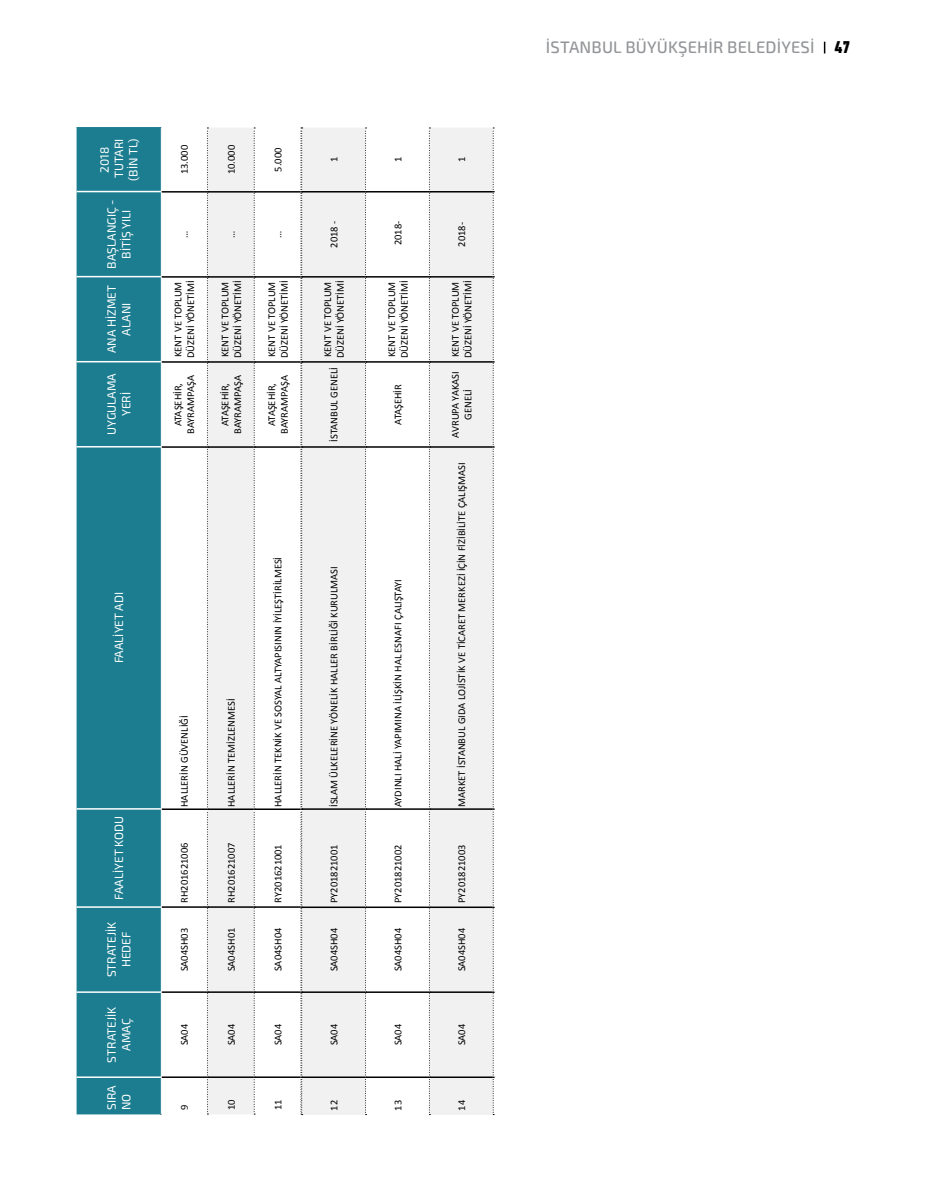
<style>
.page{position:relative;width:936px;height:1191px;background:#fff}
.page>*{position:absolute;margin:0;border:0;box-sizing:border-box;transform-origin:0 0}
.t1{font:500 16.65px "Exo 2.0";letter-spacing:.01em;color:#939598}
.t2{font:12px/14.4px "Exo 2.0";color:#fff;text-align:center}
.t3{font:10.5px/12.6px "Calibri";color:#000}
.s1{font-family:"PF Din Text Comp Pro X Black";font-weight:400;font-size:16.95px;color:#000}
</style>
<div class="page">
<svg style="left:823px;top:42px;width:2px;height:11px"></svg>
<div style="left:208px;top:128px;width:46px;height:986px;background:#f1f1f2"></div>
<hr style="left:161px;top:1076px;width:46px;height:2px;background:#000">
<hr style="left:161px;top:991px;width:46px;height:2px;background:#000">
<hr style="left:161px;top:906px;width:46px;height:1px;background:#000">
<hr style="left:161px;top:808px;width:46px;height:2px;background:#000">
<hr style="left:161px;top:446px;width:46px;height:2px;background:#000">
<hr style="left:161px;top:361px;width:46px;height:2px;background:#000">
<hr style="left:161px;top:276px;width:46px;height:2px;background:#000">
<hr style="left:208px;top:1076px;width:46px;height:2px;background:#000">
<hr style="left:208px;top:991px;width:46px;height:2px;background:#000">
<hr style="left:208px;top:906px;width:46px;height:1px;background:#000">
<hr style="left:208px;top:808px;width:46px;height:2px;background:#000">
<hr style="left:208px;top:446px;width:46px;height:2px;background:#000">
<hr style="left:208px;top:361px;width:46px;height:2px;background:#000">
<hr style="left:208px;top:276px;width:46px;height:2px;background:#000">
<hr style="left:254px;top:1076px;width:46px;height:2px;background:#000">
<hr style="left:254px;top:991px;width:46px;height:2px;background:#000">
<hr style="left:254px;top:906px;width:46px;height:1px;background:#000">
<hr style="left:254px;top:808px;width:46px;height:2px;background:#000">
<hr style="left:254px;top:446px;width:46px;height:2px;background:#000">
<hr style="left:254px;top:361px;width:46px;height:2px;background:#000">
<hr style="left:254px;top:276px;width:46px;height:2px;background:#000">
<hr style="left:161px;top:191px;width:46px;height:2px;background:#000">
<hr style="left:208px;top:191px;width:46px;height:2px;background:#000">
<hr style="left:254px;top:191px;width:46px;height:2px;background:#000">
<svg style="left:207px;top:128px;width:1px;height:986px"></svg>
<svg style="left:254px;top:128px;width:1px;height:986px"></svg>
<svg style="left:303px;top:128px;width:190px;height:987px;fill:#f1f1f2"></svg>
<hr style="left:302px;top:1076px;width:63px;height:2px;background:#000">
<hr style="left:302px;top:991px;width:63px;height:2px;background:#000">
<hr style="left:302px;top:906px;width:63px;height:2px;background:#000">
<hr style="left:302px;top:808px;width:63px;height:2px;background:#000">
<hr style="left:302px;top:446px;width:63px;height:2px;background:#000">
<hr style="left:302px;top:361px;width:63px;height:2px;background:#000">
<hr style="left:302px;top:276px;width:63px;height:1px;background:#000">
<hr style="left:366px;top:1076px;width:63px;height:2px;background:#000">
<hr style="left:366px;top:991px;width:63px;height:2px;background:#000">
<hr style="left:366px;top:906px;width:63px;height:2px;background:#000">
<hr style="left:366px;top:808px;width:63px;height:2px;background:#000">
<hr style="left:366px;top:446px;width:63px;height:2px;background:#000">
<hr style="left:366px;top:361px;width:63px;height:2px;background:#000">
<hr style="left:366px;top:276px;width:63px;height:1px;background:#000">
<hr style="left:429px;top:1076px;width:64px;height:2px;background:#000">
<hr style="left:429px;top:991px;width:64px;height:2px;background:#000">
<hr style="left:429px;top:906px;width:64px;height:2px;background:#000">
<hr style="left:429px;top:808px;width:64px;height:2px;background:#000">
<hr style="left:429px;top:446px;width:64px;height:2px;background:#000">
<hr style="left:429px;top:361px;width:64px;height:2px;background:#000">
<hr style="left:429px;top:276px;width:64px;height:1px;background:#000">
<hr style="left:302px;top:191px;width:63px;height:1px;background:#000">
<hr style="left:366px;top:191px;width:63px;height:1px;background:#000">
<hr style="left:429px;top:191px;width:64px;height:1px;background:#000">
<svg style="left:300px;top:128px;width:3px;height:987px"></svg>
<svg style="left:365px;top:128px;width:1px;height:987px"></svg>
<svg style="left:429px;top:128px;width:1px;height:987px"></svg>
<svg style="left:493px;top:128px;width:1px;height:987px"></svg>
<div style="left:77px;top:128px;width:84px;height:986px;background:#1b7d8f"></div>
<hr style="left:161px;top:1077px;width:1px;height:37px;background:#fff">
<hr style="left:161px;top:992px;width:1px;height:85px;background:#fff">
<hr style="left:161px;top:907px;width:1px;height:85px;background:#fff">
<hr style="left:161px;top:809px;width:1px;height:98px;background:#fff">
<hr style="left:161px;top:447px;width:1px;height:362px;background:#fff">
<hr style="left:161px;top:362px;width:1px;height:85px;background:#fff">
<hr style="left:161px;top:277px;width:1px;height:85px;background:#fff">
<hr style="left:161px;top:191px;width:1px;height:86px;background:#fff">
<hr style="left:77px;top:1076px;width:84px;height:2px;background:#fff">
<hr style="left:77px;top:991px;width:84px;height:2px;background:#fff">
<hr style="left:77px;top:906px;width:84px;height:1px;background:#fff">
<hr style="left:77px;top:808px;width:84px;height:1px;background:#fff">
<hr style="left:77px;top:446px;width:84px;height:1px;background:#fff">
<hr style="left:77px;top:361px;width:84px;height:1px;background:#fff">
<hr style="left:77px;top:276px;width:84px;height:1px;background:#fff">
<hr style="left:77px;top:127px;width:84px;height:1px;background:#1b7d8f">
<hr style="left:77px;top:191px;width:84px;height:1px;background:#fff">
<p class="t2" style="left:98px;top:181px;width:44px;rotate:-90deg">2018<br>TUTARI (BİN TL)</p>
<p class="t2" style="left:105px;top:269px;width:71px;rotate:-90deg">BAŞLANGIÇ -<br>BİTİŞ YILI</p>
<p class="t2" style="left:105px;top:353px;width:69px;rotate:-90deg">ANA HİZMET<br>ALANI</p>
<p class="t2" style="left:105px;top:435px;width:63px;rotate:-90deg">UYGULAMA<br>YERİ</p>
<p class="t3" style="left:178px;top:174px;width:31px;rotate:-90deg">13.000</p>
<p class="t3" style="left:178px;top:238px;width:9px;rotate:-90deg">…</p>
<p class="t3" style="left:172px;top:358px;width:80px;rotate:-90deg">KENT VE TOPLUM<br>DÜZENİ YÖNETİMİ</p>
<p class="t3" style="left:172px;top:434px;width:60px;text-align:center;rotate:-90deg">ATAŞEHİR,<br>BAYRAMPAŞA</p>
<p class="t3" style="left:225px;top:174px;width:31px;rotate:-90deg">10.000</p>
<p class="t3" style="left:225px;top:238px;width:9px;rotate:-90deg">…</p>
<p class="t3" style="left:219px;top:358px;width:80px;rotate:-90deg">KENT VE TOPLUM<br>DÜZENİ YÖNETİMİ</p>
<p class="t3" style="left:219px;top:434px;width:60px;text-align:center;rotate:-90deg">ATAŞEHİR,<br>BAYRAMPAŞA</p>
<p class="t3" style="left:272px;top:172px;width:25px;rotate:-90deg">5.000</p>
<p class="t3" style="left:272px;top:238px;width:9px;rotate:-90deg">…</p>
<p class="t3" style="left:265px;top:358px;width:80px;rotate:-90deg">KENT VE TOPLUM<br>DÜZENİ YÖNETİMİ</p>
<p class="t3" style="left:265px;top:434px;width:60px;text-align:center;rotate:-90deg">ATAŞEHİR,<br>BAYRAMPAŞA</p>
<p class="t3" style="left:328px;top:162px;width:7px;rotate:-90deg">1</p>
<p class="t3" style="left:328px;top:248px;width:28px;rotate:-90deg">2018 -</p>
<p class="t3" style="left:321px;top:358px;width:80px;rotate:-90deg">KENT VE TOPLUM<br>DÜZENİ YÖNETİMİ</p>
<p class="t3" style="left:328px;top:442px;width:76px;rotate:-90deg">İSTANBUL GENELİ</p>
<p class="t3" style="left:391px;top:162px;width:7px;rotate:-90deg">1</p>
<p class="t3" style="left:391px;top:245px;width:26px;rotate:-90deg">2018-</p>
<p class="t3" style="left:385px;top:358px;width:80px;rotate:-90deg">KENT VE TOPLUM<br>DÜZENİ YÖNETİMİ</p>
<p class="t3" style="left:391px;top:425px;width:42px;rotate:-90deg">ATAŞEHİR</p>
<p class="t2" style="left:112px;top:663px;width:73px;rotate:-90deg">FAALİYET ADI</p>
<p class="t2" style="left:112px;top:900px;width:85px;rotate:-90deg">FAALİYET KODU</p>
<p class="t2" style="left:105px;top:977px;width:57px;rotate:-90deg">STRATEJİK<br>HEDEF</p>
<p class="t2" style="left:105px;top:1062px;width:57px;rotate:-90deg">STRATEJİK<br>AMAÇ</p>
<p class="t2" style="left:105px;top:1110px;width:26px;text-align:left;rotate:-90deg">SIRA<br>NO</p>
<p class="t3" style="left:178px;top:807px;width:93px;rotate:-90deg">HALLERİN GÜVENLİĞİ</p>
<p class="t3" style="left:178px;top:902px;width:62px;rotate:-90deg">RH201621006</p>
<p class="t3" style="left:178px;top:971px;width:45px;rotate:-90deg">SA04SH03</p>
<p class="t3" style="left:178px;top:1045px;width:23px;rotate:-90deg">SA04</p>
<p class="t3" style="left:178px;top:1110px;width:7px;rotate:-90deg">9</p>
<p class="t3" style="left:225px;top:807px;width:110px;rotate:-90deg">HALLERİN TEMİZLENMESİ</p>
<p class="t3" style="left:225px;top:902px;width:62px;rotate:-90deg">RH201621007</p>
<p class="t3" style="left:225px;top:971px;width:45px;rotate:-90deg">SA04SH01</p>
<p class="t3" style="left:225px;top:1045px;width:23px;rotate:-90deg">SA04</p>
<p class="t3" style="left:225px;top:1110px;width:12px;rotate:-90deg">10</p>
<p class="t3" style="left:272px;top:807px;width:252px;rotate:-90deg">HALLERİN TEKNİK VE SOSYAL ALTYAPISININ İYİLEŞTİRİLMESİ</p>
<p class="t3" style="left:272px;top:902px;width:60px;rotate:-90deg">RY201621001</p>
<p class="t3" style="left:272px;top:971px;width:45px;rotate:-90deg">SA04SH04</p>
<p class="t3" style="left:272px;top:1045px;width:23px;rotate:-90deg">SA04</p>
<p class="t3" style="left:272px;top:1110px;width:12px;rotate:-90deg">11</p>
<p class="t3" style="left:328px;top:807px;width:242px;rotate:-90deg">İSLAM ÜLKELERİNE YÖNELİK HALLER BİRLİĞİ KURULMASI</p>
<p class="t3" style="left:328px;top:903px;width:60px;rotate:-90deg">PY201821001</p>
<p class="t3" style="left:328px;top:971px;width:45px;rotate:-90deg">SA04SH04</p>
<p class="t3" style="left:328px;top:1045px;width:23px;rotate:-90deg">SA04</p>
<p class="t3" style="left:328px;top:1110px;width:12px;rotate:-90deg">12</p>
<p class="t3" style="left:391px;top:807px;width:229px;rotate:-90deg">AYDINLI HALİ YAPIMINA İLİŞKİN HAL ESNAFI ÇALIŞTAYI</p>
<p class="t3" style="left:391px;top:903px;width:60px;rotate:-90deg">PY201821002</p>
<p class="t3" style="left:391px;top:971px;width:45px;rotate:-90deg">SA04SH04</p>
<p class="t3" style="left:391px;top:1045px;width:23px;rotate:-90deg">SA04</p>
<p class="t3" style="left:391px;top:1110px;width:12px;rotate:-90deg">13</p>
<p class="t3" style="left:455px;top:162px;width:7px;rotate:-90deg">1</p>
<p class="t3" style="left:455px;top:246px;width:26px;rotate:-90deg">2018-</p>
<p class="t3" style="left:449px;top:358px;width:80px;rotate:-90deg">KENT VE TOPLUM<br>DÜZENİ YÖNETİMİ</p>
<p class="t3" style="left:449px;top:438px;width:68px;text-align:center;rotate:-90deg">AVRUPA YAKASI<br>GENELİ</p>
<p class="t3" style="left:455px;top:807px;width:346px;rotate:-90deg">MARKET İSTANBUL GIDA LOJİSTİK VE TİCARET MERKEZİ İÇİN FİZİBİLİTE ÇALIŞMASI</p>
<p class="t3" style="left:455px;top:903px;width:60px;rotate:-90deg">PY201821003</p>
<p class="t3" style="left:455px;top:971px;width:45px;rotate:-90deg">SA04SH04</p>
<p class="t3" style="left:455px;top:1045px;width:23px;rotate:-90deg">SA04</p>
<p class="t3" style="left:455px;top:1110px;width:12px;rotate:-90deg">14</p>
<h1 class="t1" style="left:546px;top:38px;width:306px">İSTANBUL BÜYÜKŞEHİR BELEDİYESİ <span class="s1">47</span></h1>
</div>
